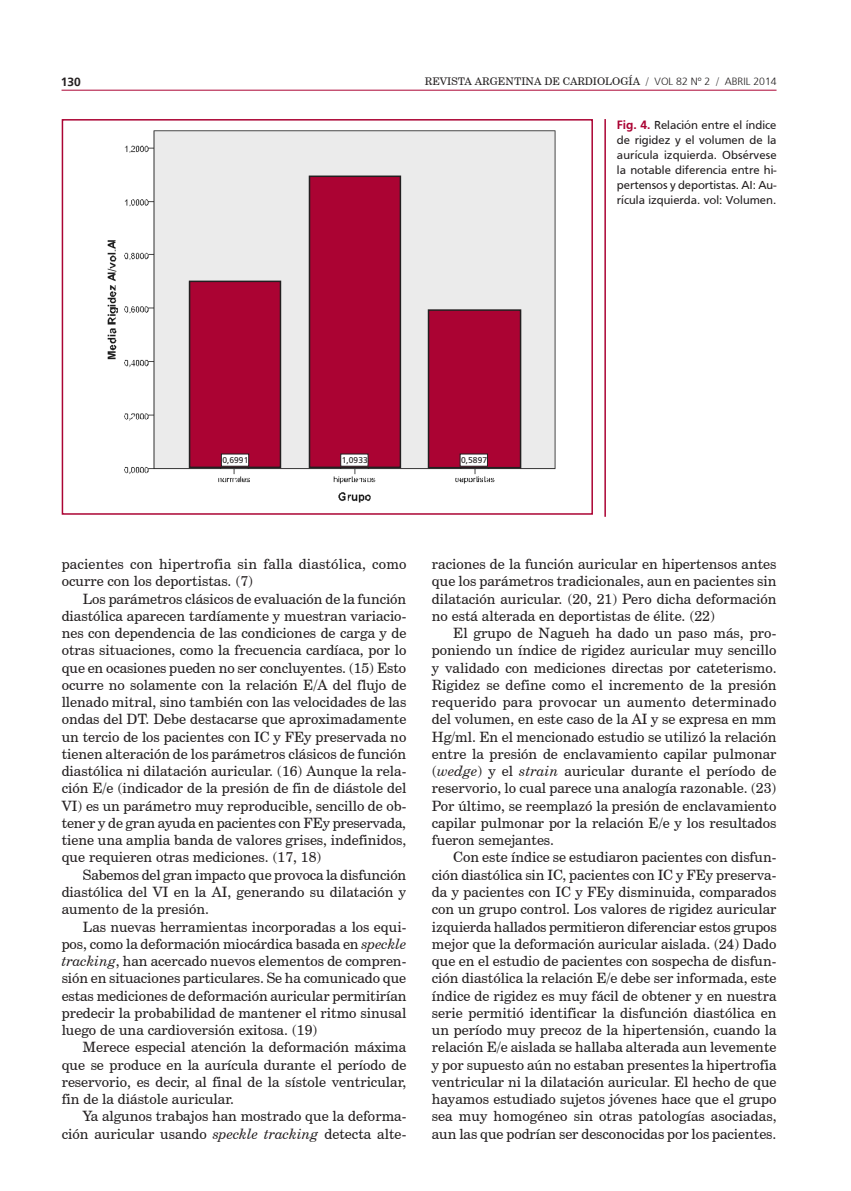
<style>
.page{position:relative;width:851px;height:1191px;background:#fff}
.page>*{position:absolute;margin:0;border:0;box-sizing:border-box;transform-origin:0 0}
.texto{font:14.25px/17.2px "Century Schoolbook BT";color:#231f20;text-align:justify}
.epigrafe{font:12px/15px "Frutiger";color:#231f20;text-align:justify}
.t1{font:700 12px "Frutiger";color:#231f20}
.t2{font:10.5px "Century Schoolbook BT";color:#231f20}
.t3{font:8.85px "Frutiger";color:#231f20}
.s1{font-family:"Frutiger";font-weight:300}
.s2{font-weight:700;color:#ab0333}
.s3{font-style:italic}
</style>
<div class="page">
<hr style="left:62px;top:90px;width:714px;height:1px;background:#ab0333">
<img style="left:107px;top:130px;width:449px;height:373px">
<div style="left:189px;top:280px;width:92px;height:188px;background:#ab0333;border:2px solid #231f20"></div>
<div style="left:309px;top:175px;width:92px;height:293px;background:#ab0333;border:2px solid #231f20"></div>
<div style="left:427px;top:309px;width:94px;height:159px;background:#ab0333;border:2px solid #231f20"></div>
<div style="left:221px;top:453px;width:28px;height:13px;background:#fff;border:1px solid #231f20"></div>
<div style="left:340px;top:453px;width:28px;height:13px;background:#fff"></div>
<div style="left:459px;top:453px;width:29px;height:13px;background:#fff"></div>
<div style="left:62px;top:119px;width:531px;height:396px;border:2px solid #ab0333"></div>
<hr style="left:604px;top:119px;width:2px;height:398px;background:#ab0333">
<p class="t1" style="left:61px;top:75px;width:22px">130</p>
<p class="t2" style="left:425px;top:75px;width:353px">REVISTA ARGENTINA DE CARDIOLOGÍA / <span class="s1">VOL 82 Nº 2</span> / <span class="s1">ABRIL 2014</span></p>
<p class="t3" style="left:222px;top:455px;width:28px">0,6991</p>
<p class="t3" style="left:342px;top:455px;width:28px">1,0933</p>
<p class="t3" style="left:461px;top:455px;width:28px">0,5897</p>
<p class="epigrafe" style="left:617px;top:117px;width:161px"><span class="s2">Fig. 4.</span> Relación entre el índice de rigidez y el volumen de la aurícula izquierda. Obsérvese la notable diferencia entre hi&shy;pertensos y deportistas. AI: Au&shy;rícula izquierda. vol: Volumen.</p>
<p class="texto" style="left:62px;top:555px;width:346px">pacientes con hipertrofia sin falla diastólica, como ocurre con los deportistas. (7)</p>
<p class="texto" style="left:62px;top:590px;width:346px;text-indent:21px">Los parámetros clásicos de evaluación de la función diastólica aparecen tardíamente y muestran variacio&shy;nes con dependencia de las condiciones de carga y de otras situaciones, como la frecuencia cardíaca, por lo que en ocasiones pueden no ser concluyentes. (15) Esto ocurre no solamente con la relación E/A del flujo de llenado mitral, sino también con las velocidades de las ondas del DT. Debe destacarse que aproximadamente un tercio de los pacientes con IC y FEy preservada no tienen alteración de los parámetros clásicos de función diastólica ni dilatación auricular. (16) Aunque la rela&shy;ción E/e (indicador de la presión de fin de diástole del VI) es un parámetro muy reproducible, sencillo de ob&shy;tener y de gran ayuda en pacientes con FEy preservada, tiene una amplia banda de valores grises, indefinidos, que requieren otras mediciones. (17, 18)</p>
<p class="texto" style="left:62px;top:866px;width:346px;text-indent:21px">Sabemos del gran impacto que provoca la disfunción diastólica del VI en la AI, generando su dilatación y aumento de la presión.</p>
<p class="texto" style="left:62px;top:917px;width:346px;text-indent:21px">Las nuevas herramientas incorporadas a los equi&shy;pos, como la deformación miocárdica basada en <span class="s3">speckle tracking</span>, han acercado nuevos elementos de compren&shy;sión en situaciones particulares. Se ha comunicado que estas mediciones de deformación auricular permitirían predecir la probabilidad de mantener el ritmo sinusal luego de una cardioversión exitosa. (19)</p>
<p class="texto" style="left:62px;top:1038px;width:346px;text-indent:21px">Merece especial atención la deformación máxima que se produce en la aurícula durante el período de reservorio, es decir, al final de la sístole ventricular, fin de la diástole auricular.</p>
<p class="texto" style="left:62px;top:1107px;width:346px;text-align:right">Ya algunos trabajos han mostrado que la deforma&shy;ción auricular usando <span class="s3">speckle tracking</span> detecta alte-</p>
<p class="texto" style="left:432px;top:555px;width:346px">raciones de la función auricular en hipertensos antes que los parámetros tradicionales, aun en pacientes sin dilatación auricular. (20, 21) Pero dicha deformación no está alterada en deportistas de élite. (22)</p>
<p class="texto" style="left:432px;top:624px;width:346px;text-indent:21px">El grupo de Nagueh ha dado un paso más, pro&shy;poniendo un índice de rigidez auricular muy sencillo y validado con mediciones directas por cateterismo.<br>Rigidez se define como el incremento de la presión requerido para provocar un aumento determinado del volumen, en este caso de la AI y se expresa en mm Hg/ml. En el mencionado estudio se utilizó la relación entre la presión de enclavamiento capilar pulmonar (<span class="s3">wedge</span>) y el <span class="s3">strain</span> auricular durante el período de reservorio, lo cual parece una analogía razonable. (23)<br>Por último, se reemplazó la presión de enclavamiento capilar pulmonar por la relación E/e y los resultados fueron semejantes.</p>
<p class="texto" style="left:432px;top:848px;width:346px;text-indent:21px">Con este índice se estudiaron pacientes con disfun&shy;ción diastólica sin IC, pacientes con IC y FEy preserva&shy;da y pacientes con IC y FEy disminuida, comparados con un grupo control. Los valores de rigidez auricular izquierda hallados permitieron diferenciar estos grupos mejor que la deformación auricular aislada. (24) Dado que en el estudio de pacientes con sospecha de disfun&shy;ción diastólica la relación E/e debe ser informada, este índice de rigidez es muy fácil de obtener y en nuestra serie permitió identificar la disfunción diastólica en un período muy precoz de la hipertensión, cuando la relación E/e aislada se hallaba alterada aun levemente y por supuesto aún no estaban presentes la hipertrofia ventricular ni la dilatación auricular. El hecho de que hayamos estudiado sujetos jóvenes hace que el grupo sea muy homogéneo sin otras patologías asociadas, aun las que podrían ser desconocidas por los pacientes.</p>
</div>
